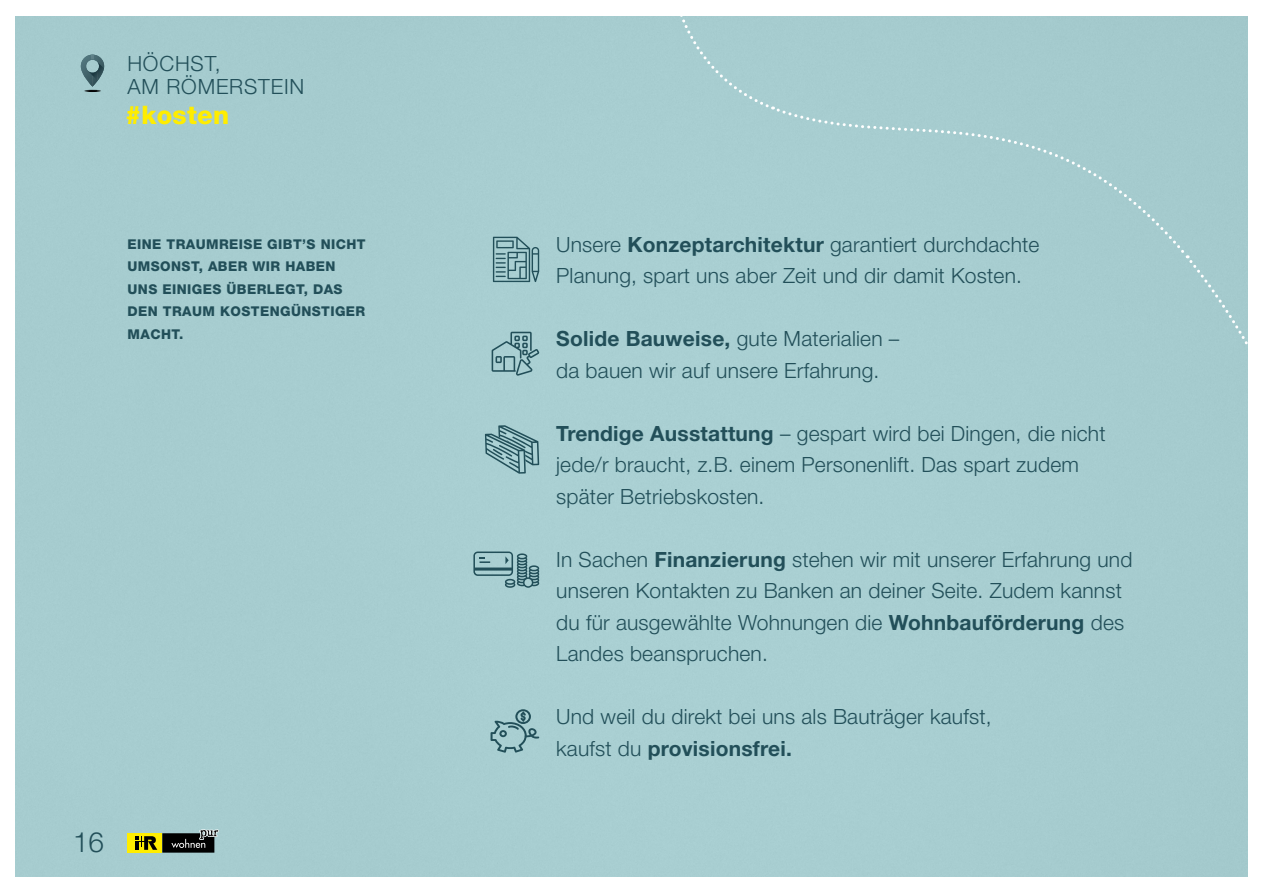
<style>
.page{position:relative;width:1263px;height:893px;background:#fff}
.page>*{position:absolute;margin:0;border:0;box-sizing:border-box;transform-origin:0 0}
.Seitenzahl{font:300 27.9px "Helvetica Neue LT Std";color:#224f59}
.h2fett{font:800 25.5px "Helvetica Neue LT Std";letter-spacing:.01em;color:#ffed00}
.aufzählung_big{font:300 21px/31.5px "Helvetica Neue LT Std";letter-spacing:.01em;color:#224f59}
.h1_dünn{font:300 21px "Helvetica Neue LT Std";letter-spacing:.04em;color:#224f59}
.Einleitungstext{font:800 13.5px/22.5px "Helvetica Neue LT Std";letter-spacing:.03em;color:#224f59}
.s1{font-weight:700}
</style>
<div class="page">
<div style="left:16px;top:17px;width:1231px;height:859px;background:#a7cdd0"></div>
<div style="left:128px;top:833px;width:34px;height:20px;background:#ffed00"></div>
<svg style="left:135px;top:829px;width:84px;height:24px"></svg>
<svg style="left:81px;top:55px;width:24px;height:37px"></svg>
<div style="left:774px;top:84px;width:415px;height:175px;background:#a6cccf"></div>
<div style="left:659px;top:16px;width:115px;height:95px;background:#a7cdd0"></div>
<div style="left:1187px;top:255px;width:61px;height:338px;background:#a5cbce"></div>
<svg style="left:473px;top:551px;width:66px;height:37px;background:#80a8ad"></svg>
<svg style="left:490px;top:709px;width:49px;height:44px;background:#8ab2b6"></svg>
<svg style="left:492px;top:332px;width:47px;height:44px;background:#87aeb3"></svg>
<svg style="left:493px;top:237px;width:46px;height:45px;background:#7ca4a9"></svg>
<svg style="left:485px;top:425px;width:54px;height:49px;background:#81a9ae"></svg>
<p class="h1_dünn" style="left:127px;top:51px;width:95px">HÖCHST,</p>
<p class="h1_dünn" style="left:127px;top:73px;width:178px">AM RÖMERSTEIN</p>
<p class="h2fett" style="left:125px;top:100px;width:106px">#kosten</p>
<p class="Einleitungstext" style="left:128px;top:232px;width:239px">EINE TRAUMREISE GIBT’S NICHT<br>UMSONST, ABER WIR HABEN<br>UNS EINIGES ÜBERLEGT, DAS<br>DEN TRAUM KOSTENGÜNSTIGER<br>MACHT.</p>
<p class="Seitenzahl" style="left:73px;top:825px;width:33px">16</p>
<p class="aufzählung_big" style="left:556px;top:228px;width:485px">Unsere <span class="s1">Konzeptarchitektur</span> garantiert durchdachte</p>
<p class="aufzählung_big" style="left:556px;top:260px;width:467px">Planung, spart uns aber Zeit und dir damit Kosten.</p>
<p class="aufzählung_big" style="left:556px;top:323px;width:345px"><span class="s1">Solide Bauweise,</span> gute Materialien – da bauen wir auf unsere Erfahrung.</p>
<p class="aufzählung_big" style="left:556px;top:417px;width:551px"><span class="s1">Trendige Ausstattung</span> – gespart wird bei Dingen, die nicht</p>
<p class="aufzählung_big" style="left:556px;top:449px;width:524px">jede/r braucht, z.B. einem Personenlift. Das spart zudem</p>
<p class="aufzählung_big" style="left:556px;top:480px;width:210px">später Betriebskosten.</p>
<p class="aufzählung_big" style="left:556px;top:543px;width:578px">In Sachen <span class="s1">Finanzierung</span> stehen wir mit unserer Erfahrung und unseren Kontakten zu Banken an deiner Seite. Zudem kannst du für ausgewählte Wohnungen die <span class="s1">Wohnbauförderung</span> des Landes beanspruchen.</p>
<p class="aufzählung_big" style="left:556px;top:701px;width:437px">Und weil du direkt bei uns als Bauträger kaufst, kaufst du <span class="s1">provisionsfrei.</span></p>
</div>
